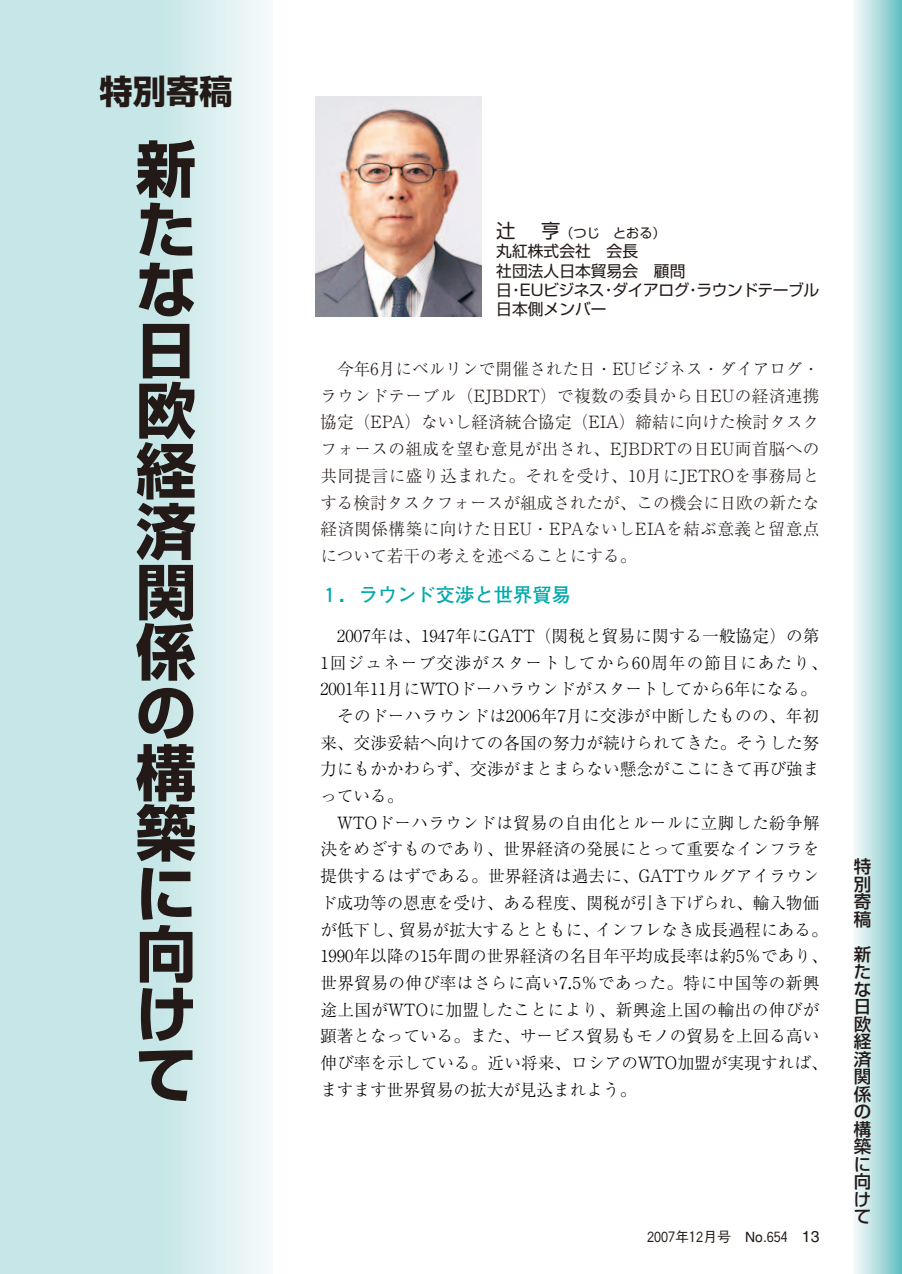
<style>
.page{position:relative;width:902px;height:1274px;background:#fff}
.page>*{position:absolute;margin:0;border:0;box-sizing:border-box;transform-origin:0 0}
.t1{font:700 60.38px/60.4px "Shin Go";color:#231916;text-align:justify}
.t2{font:700 33.25px "Shin Go";color:#231916}
.t3{font:700 19.25px "Futo Go B101";color:#00a9ac}
.t4{font:500 17.5px/17.5px "Shin Go";color:#231916;text-align:justify}
.t5{font:300 16.62px "Ryumin";color:#000}
.t6{font:300 16.62px/26.8px "Ryumin";letter-spacing:.015em;color:#231916;text-align:justify}
.t7{font:300 16.62px "Ryumin";letter-spacing:.025em;color:#000}
.t8{font:300 16.62px "Ryumin";letter-spacing:.07em;color:#000}
.t9{font:15.75px/19.2px "Shin Go";color:#231916}
.t10{font:14px "Gothic Num";color:#231916}
.t11{font:13.12px "Shin Go";color:#231916}
.s1{font-size:19.25px}
.s2{font-family:"Ryumin Num";font-weight:400}
.s3{font-family:"Rm Alpha";font-weight:400}
.s4{font-family:"Gothic BBB";font-weight:500}
.s5{font-family:"Helvetica";font-size:15.75px}
</style>
<div class="page">
<div style="left:853px;top:0;width:48px;height:1274px;background:linear-gradient(to right,#fcfbfb,#6ac2c4)"></div>
<div style="left:0;top:0;width:166px;height:1274px;background:#c7e6e7"></div>
<div style="left:166px;top:0;width:107px;height:1274px;background:linear-gradient(to right,#c9e7e7,#f6fbfb)"></div>
<img style="left:315px;top:96px;width:166px;height:221px">
<h2 class="t2" style="left:100px;top:79px;width:134px">特別寄稿</h2>
<h1 class="t1" style="left:136px;top:147px;width:62px">新たな日欧経済関係の構築に向けて</h1>
<p class="t11" style="left:496px;top:228px;width:171px"><span class="s1">辻　亨</span>（つじ　とおる）</p>
<p class="t9" style="left:496px;top:243px;width:324px">丸紅株式会社　会長<br>社団法人日本貿易会　顧問<br>日・EUビジネス・ダイアログ・ラウンドテーブル日本側メンバー</p>
<p class="t6" style="left:320px;top:358px;width:500px;text-indent:17px">今年<span class="s2">6</span>月にベルリンで開催された日・<span class="s3">EU</span>ビジネス・ダイアログ・ラウンドテーブル（<span class="s3">EJBDRT</span>）で複数の委員から日<span class="s3">EU</span>の経済連携協定（<span class="s3">EPA</span>）ないし経済統合協定（<span class="s3">EIA</span>）締結に向けた検討タスクフォースの組成を望む意見が出され、<span class="s3">EJBDRT</span>の日<span class="s3">EU</span>両首脳への共同提言に盛り込まれた。それを受け、<span class="s2">10</span>月に<span class="s3">JETRO</span>を事務局とする検討タスクフォースが組成されたが、この機会に日欧の新たな経済関係構築に向けた日<span class="s3">EU</span>・<span class="s3">EPA</span>ないし<span class="s3">EIA</span>を結ぶ意義と留意点について若干の考えを述べることにする。</p>
<p class="t3" style="left:320px;top:587px;width:252px">１．ラウンド交渉と世界貿易</p>
<p class="t5" style="left:337px;top:630px;width:483px"><span class="s2">2007</span>年は、<span class="s2">1947</span>年に<span class="s3">GATT</span>（関税と貿易に関する一般協定）の第</p>
<p class="t8" style="left:320px;top:657px;width:509px"><span class="s2">1</span>回ジュネーブ交渉がスタートしてから<span class="s2">60</span>周年の節目にあたり、</p>
<p class="t5" style="left:320px;top:683px;width:498px"><span class="s2">2001</span>年<span class="s2">11</span>月に<span class="s3">WTO</span>ドーハラウンドがスタートしてから<span class="s2">6</span>年になる。</p>
<p class="t5" style="left:337px;top:710px;width:483px">そのドーハラウンドは<span class="s2">2006</span>年<span class="s2">7</span>月に交渉が中断したものの、年初</p>
<p class="t5" style="left:320px;top:737px;width:500px">来、交渉妥結へ向けての各国の努力が続けられてきた。そうした努</p>
<p class="t5" style="left:320px;top:763px;width:500px">力にもかかわらず、交渉がまとまらない懸念がここにきて再び強ま</p>
<p class="t5" style="left:320px;top:790px;width:85px">っている。</p>
<p class="t7" style="left:337px;top:817px;width:483px"><span class="s3">WTO</span>ドーハラウンドは貿易の自由化とルールに立脚した紛争解</p>
<p class="t5" style="left:320px;top:843px;width:500px">決をめざすものであり、世界経済の発展にとって重要なインフラを</p>
<p class="t5" style="left:320px;top:870px;width:500px">提供するはずである。世界経済は過去に、<span class="s3">GATT</span>ウルグアイラウン</p>
<p class="t5" style="left:320px;top:897px;width:500px">ド成功等の恩恵を受け、ある程度、関税が引き下げられ、輸入物価</p>
<p class="t5" style="left:320px;top:924px;width:509px">が低下し、貿易が拡大するとともに、インフレなき成長過程にある。</p>
<p class="t5" style="left:320px;top:950px;width:509px"><span class="s2">1990</span>年以降の<span class="s2">15</span>年間の世界経済の名目年平均成長率は約<span class="s2">5</span>％であり、</p>
<p class="t7" style="left:320px;top:977px;width:500px">世界貿易の伸び率はさらに高い<span class="s2">7</span><span class="s3">.</span><span class="s2">5</span>％であった。特に中国等の新興</p>
<p class="t7" style="left:320px;top:1004px;width:500px">途上国が<span class="s3">WTO</span>に加盟したことにより、新興途上国の輸出の伸びが</p>
<p class="t5" style="left:320px;top:1030px;width:500px">顕著となっている。また、サービス貿易もモノの貿易を上回る高い</p>
<p class="t5" style="left:320px;top:1057px;width:509px">伸び率を示している。近い将来、ロシアの<span class="s3">WTO</span>加盟が実現すれば、</p>
<p class="t5" style="left:320px;top:1084px;width:317px">ますます世界貿易の拡大が見込まれよう。</p>
<p class="t10" style="left:647px;top:1230px;width:174px">2007<span class="s4">年</span>12<span class="s4">月号　No.</span>654 <span class="s5">13</span></p>
<p class="t4" style="left:853px;top:860px;width:19px">特別寄稿</p>
<p class="t4" style="left:853px;top:947px;width:19px">新たな日欧経済関係の構築に向けて</p>
</div>
